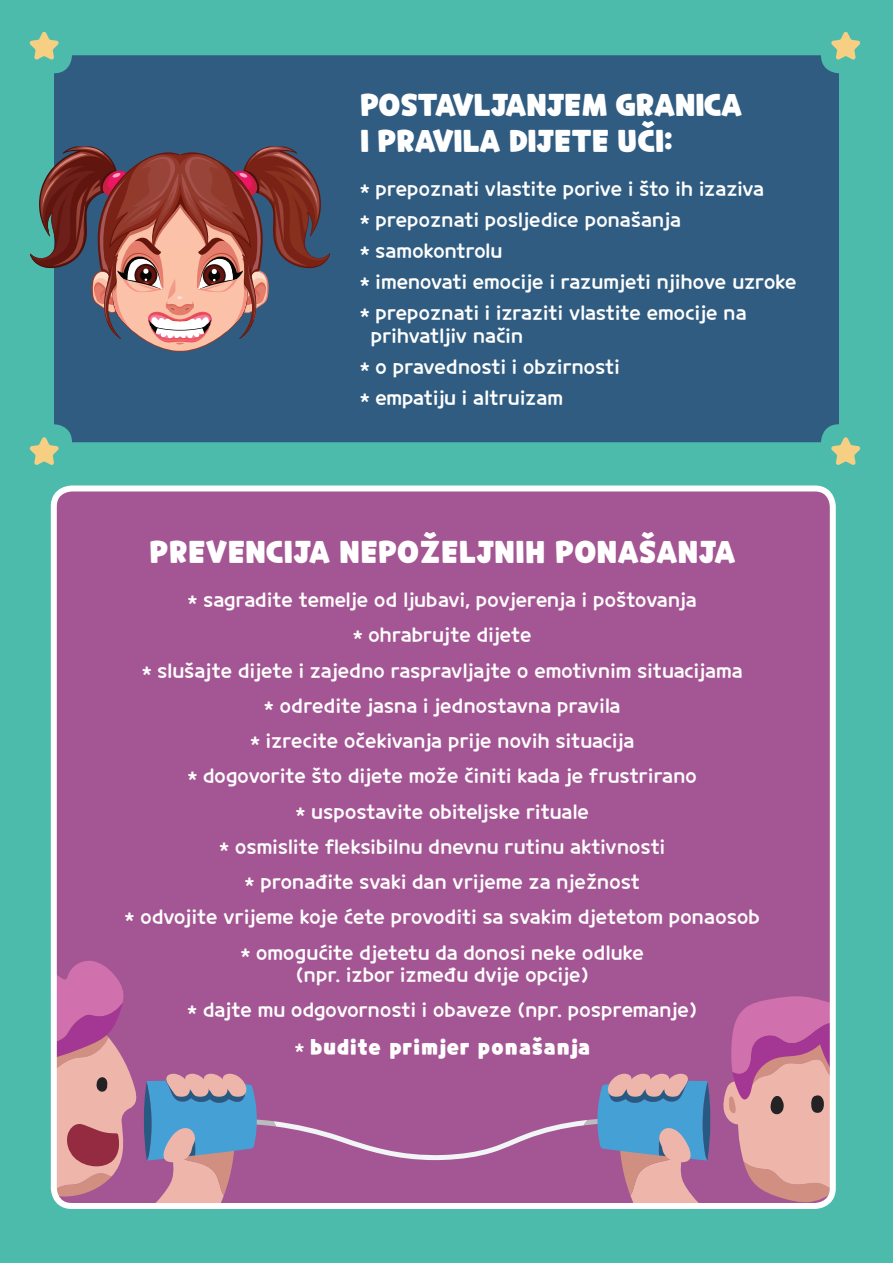
<style>
.page{position:relative;width:893px;height:1263px;background:#4dbbab}
.page>*{position:absolute;margin:0;border:0;box-sizing:border-box;transform-origin:0 0}
.t1{font:900 30px/36px "Cookie Run";color:#fff}
.t2{font:900 30px "Cookie Run";letter-spacing:.02em;color:#fff}
.t3{font:900 21px "Cookie Run";letter-spacing:.05em;color:#fff}
.t4{font:18.75px/35.2px "Cookie Run";letter-spacing:.02em;color:#fff}
.s1{font-weight:400;font-size:18.75px}
</style>
<div class="page">
<div style="left:54px;top:55px;width:785px;height:387px;background:#2f5c80;border-radius:18px"></div>
<svg style="left:30px;top:146px;width:300px;height:206px"></svg>
<div style="left:54px;top:488px;width:779px;height:718px;background:#a45593;border-radius:18px"></div>
<svg style="left:58px;top:961px;width:771px;height:241px"></svg>
<div style="left:51px;top:485px;width:785px;height:724px;border:6px solid #fff;border-radius:18px"></div>
<svg style="left:831px;top:32px;width:30px;height:28px"></svg>
<svg style="left:29px;top:32px;width:30px;height:28px"></svg>
<svg style="left:831px;top:437px;width:30px;height:28px"></svg>
<svg style="left:29px;top:437px;width:30px;height:28px"></svg>
<h1 class="t1" style="left:360px;top:87px;width:383px">POSTAVLJANJEM GRANICA<br>I PRAVILA DIJETE UČI:</h1>
<p class="t4" style="left:360px;top:173px;width:438px;line-height:31px">* prepoznati vlastite porive i što ih izaziva<br>* prepoznati posljedice ponašanja<br>* samokontrolu<br>* imenovati emocije i razumjeti njihove uzroke * prepoznati i izraziti vlastite emocije na</p>
<p class="t4" style="left:360px;top:320px;width:261px;line-height:31px;text-indent:11px">prihvatljiv način<br>* o pravednosti i obzirnosti * empatiju i altruizam</p>
<h1 class="t2" style="left:149px;top:531px;width:587px">PREVENCIJA NEPOŽELJNIH PONAŠANJA</h1>
<p class="t4" style="left:125px;top:582px;width:636px;text-align:center">* sagradite temelje od ljubavi, povjerenja i poštovanja<br>* ohrabrujte dijete<br>* slušajte dijete i zajedno raspravljajte o emotivnim situacijama<br>* odredite jasna i jednostavna pravila<br>* izrecite očekivanja prije novih situacija<br>* dogovorite što dijete može činiti kada je frustrirano<br>* uspostavite obiteljske rituale<br>* osmislite fleksibilnu dnevnu rutinu aktivnosti<br>* pronađite svaki dan vrijeme za nježnost<br>* odvojite vrijeme koje ćete provoditi sa svakim djetetom ponaosob * omogućite djetetu da donosi neke odluke</p>
<p class="t4" style="left:188px;top:957px;width:511px;text-align:center">(npr. izbor između dvije opcije)<br>* dajte mu odgovornosti i obaveze (npr. pospremanje)</p>
<p class="t3" style="left:295px;top:1033px;width:297px"><span class="s1">*</span> budite primjer ponašanja</p>
</div>
